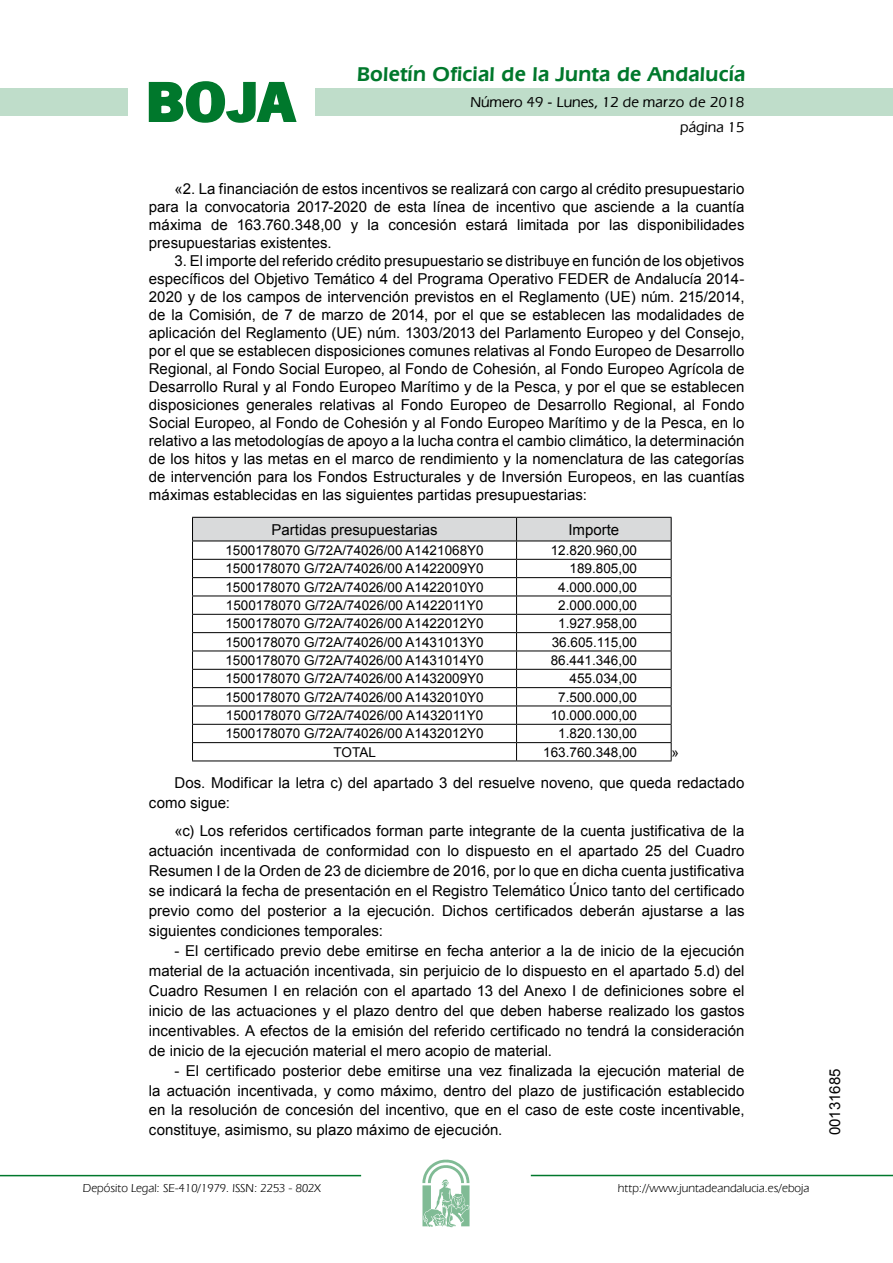
<style>
.page{position:relative;width:893px;height:1263px;background:#fff}
.page>*{position:absolute;margin:0;border:0;box-sizing:border-box;transform-origin:0 0}
.t1{font:700 57.75px "News Got T";color:#00782c;scale:1.14 1}
.t2{font:600 21px "Eras IT Cby BT";letter-spacing:.01em;color:#00782c}
.t3{font:15px/18px "Arial";color:#000;text-align:justify}
.t4{font:500 15px/24.5px "Eras IT Cby BT";color:#000;text-align:right}
.t5{font:13.5px "Arial";color:#000}
.t6{font:12px "Eras IT Cby BT";color:#000}
</style>
<div class="page">
<div style="left:315px;top:88px;width:577px;height:28px;background:#bfddca"></div>
<div style="left:0;top:88px;width:128px;height:28px;background:#bfddca"></div>
<hr style="left:0;top:1175px;width:361px;height:1px;background:#00782c">
<svg style="left:422px;top:1159px;width:47px;height:68px"></svg>
<hr style="left:531px;top:1175px;width:361px;height:1px;background:#00782c">
<svg style="left:148px;top:81px;width:149px;height:42px"></svg>
<hr style="left:192px;top:761px;width:324px;height:1px;background:#000">
<hr style="left:516px;top:761px;width:155px;height:1px;background:#000">
<svg style="left:192px;top:517px;width:479px;height:244px"></svg>
<h1 class="t1" style="left:145px;top:68px;width:133px">BOJA</h1>
<h2 class="t2" style="left:357px;top:62px;width:390px">Boletín Oficial de la Junta de Andalucía</h2>
<p class="t4" style="left:470px;top:90px;width:276px">Número 49 - Lunes, 12 de marzo de 2018 página 15</p>
<p class="t3" style="left:149px;top:180px;width:597px;text-indent:26px">«2. La financiación de estos incentivos se realizará con cargo al crédito presupuestario para la convocatoria 2017-2020 de esta línea de incentivo que asciende a la cuantía máxima de 163.760.348,00 y la concesión estará limitada por las disponibilidades presupuestarias existentes.</p>
<p class="t3" style="left:149px;top:252px;width:597px;text-indent:26px">3. El importe del referido crédito presupuestario se distribuye en función de los objetivos específicos del Objetivo Temático 4 del Programa Operativo FEDER de Andalucía 2014- 2020 y de los campos de intervención previstos en el Reglamento (UE) núm. 215/2014, de la Comisión, de 7 de marzo de 2014, por el que se establecen las modalidades de aplicación del Reglamento (UE) núm. 1303/2013 del Parlamento Europeo y del Consejo, por el que se establecen disposiciones comunes relativas al Fondo Europeo de Desarrollo Regional, al Fondo Social Europeo, al Fondo de Cohesión, al Fondo Europeo Agrícola de Desarrollo Rural y al Fondo Europeo Marítimo y de la Pesca, y por el que se establecen disposiciones generales relativas al Fondo Europeo de Desarrollo Regional, al Fondo Social Europeo, al Fondo de Cohesión y al Fondo Europeo Marítimo y de la Pesca, en lo relativo a las metodologías de apoyo a la lucha contra el cambio climático, la determinación de los hitos y las metas en el marco de rendimiento y la nomenclatura de las categorías de intervención para los Fondos Estructurales y de Inversión Europeos, en las cuantías máximas establecidas en las siguientes partidas presupuestarias:</p>
<p class="t3" style="left:271px;top:520px;width:167px">Partidas presupuestarias</p>
<p class="t3" style="left:568px;top:520px;width:52px">Importe</p>
<p class="t5" style="left:225px;top:541px;width:260px">1500178070 G/72A/74026/00 A1421068Y0</p>
<p class="t5" style="left:550px;top:541px;width:88px">12.820.960,00</p>
<p class="t5" style="left:225px;top:560px;width:260px">1500178070 G/72A/74026/00 A1422009Y0</p>
<p class="t5" style="left:569px;top:560px;width:69px">189.805,00</p>
<p class="t5" style="left:225px;top:578px;width:260px">1500178070 G/72A/74026/00 A1422010Y0</p>
<p class="t5" style="left:558px;top:578px;width:80px">4.000.000,00</p>
<p class="t5" style="left:226px;top:596px;width:259px">1500178070 G/72A/74026/00 A1422011Y0</p>
<p class="t5" style="left:558px;top:596px;width:80px">2.000.000,00</p>
<p class="t5" style="left:225px;top:615px;width:260px">1500178070 G/72A/74026/00 A1422012Y0</p>
<p class="t5" style="left:558px;top:615px;width:80px">1.927.958,00</p>
<p class="t5" style="left:225px;top:633px;width:260px">1500178070 G/72A/74026/00 A1431013Y0</p>
<p class="t5" style="left:551px;top:633px;width:87px">36.605.115,00</p>
<p class="t5" style="left:225px;top:651px;width:260px">1500178070 G/72A/74026/00 A1431014Y0</p>
<p class="t5" style="left:550px;top:651px;width:88px">86.441.346,00</p>
<p class="t5" style="left:225px;top:670px;width:260px">1500178070 G/72A/74026/00 A1432009Y0</p>
<p class="t5" style="left:569px;top:670px;width:69px">455.034,00</p>
<p class="t5" style="left:225px;top:688px;width:260px">1500178070 G/72A/74026/00 A1432010Y0</p>
<p class="t5" style="left:558px;top:688px;width:80px">7.500.000,00</p>
<p class="t5" style="left:226px;top:706px;width:259px">1500178070 G/72A/74026/00 A1432011Y0</p>
<p class="t5" style="left:550px;top:706px;width:88px">10.000.000,00</p>
<p class="t5" style="left:225px;top:725px;width:260px">1500178070 G/72A/74026/00 A1432012Y0</p>
<p class="t5" style="left:558px;top:725px;width:80px">1.820.130,00</p>
<p class="t5" style="left:333px;top:743px;width:44px">TOTAL</p>
<p class="t5" style="left:543px;top:743px;width:95px">163.760.348,00</p>
<p class="t5" style="left:671px;top:743px;width:9px">»</p>
<p class="t3" style="left:149px;top:773px;width:597px;line-height:20px;text-indent:26px">Dos. Modificar la letra c) del apartado 3 del resuelve noveno, que queda redactado como sigue:</p>
<p class="t3" style="left:149px;top:821px;width:597px;line-height:20px;text-indent:26px">«c) Los referidos certificados forman parte integrante de la cuenta justificativa de la actuación incentivada de conformidad con lo dispuesto en el apartado 25 del Cuadro Resumen I de la Orden de 23 de diciembre de 2016, por lo que en dicha cuenta justificativa se indicará la fecha de presentación en el Registro Telemático Único tanto del certificado previo como del posterior a la ejecución. Dichos certificados deberán ajustarse a las siguientes condiciones temporales:</p>
<p class="t3" style="left:149px;top:941px;width:597px;line-height:20px;text-indent:26px">- El certificado previo debe emitirse en fecha anterior a la de inicio de la ejecución material de la actuación incentivada, sin perjuicio de lo dispuesto en el apartado 5.d) del Cuadro Resumen I en relación con el apartado 13 del Anexo I de definiciones sobre el inicio de las actuaciones y el plazo dentro del que deben haberse realizado los gastos incentivables. A efectos de la emisión del referido certificado no tendrá la consideración de inicio de la ejecución material el mero acopio de material.</p>
<p class="t3" style="left:149px;top:1061px;width:597px;line-height:20px;text-indent:26px">- El certificado posterior debe emitirse una vez finalizada la ejecución material de la actuación incentivada, y como máximo, dentro del plazo de justificación establecido en la resolución de concesión del incentivo, que en el caso de este coste incentivable, constituye, asimismo, su plazo máximo de ejecución.</p>
<p class="t3" style="left:826px;top:1135px;width:68px;rotate:-90deg">00131685</p>
<p class="t6" style="left:83px;top:1181px;width:239px">Depósito Legal: SE-410/1979. ISSN: 2253 - 802X</p>
<p class="t6" style="left:618px;top:1181px;width:193px">http://www.juntadeandalucia.es/eboja</p>
</div>
